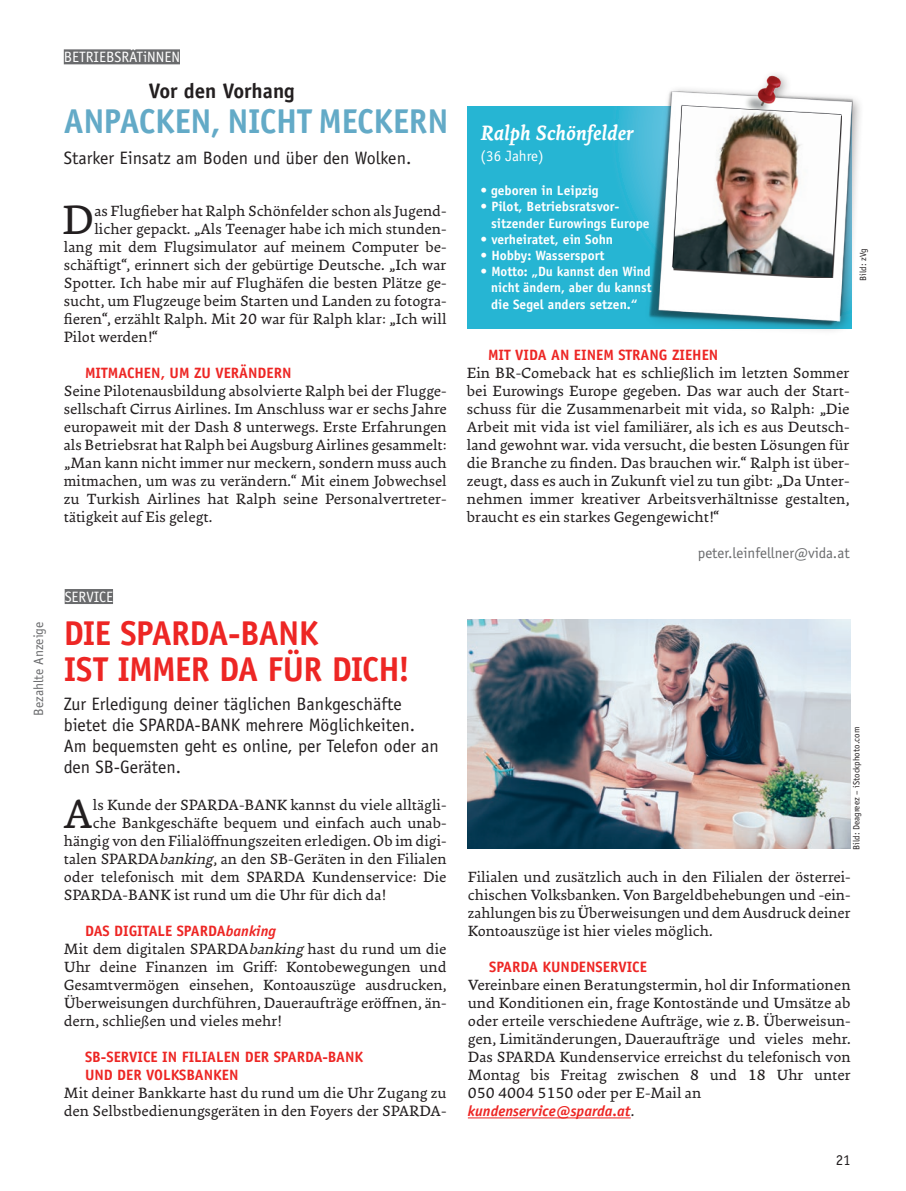
<style>
.page{position:relative;width:906px;height:1191px;background:#fff}
.page>*{position:absolute;margin:0;border:0;box-sizing:border-box;transform-origin:0 0}
.t1{font:41.4px "Ginkgo LT Pro";color:#231f20}
.t2{font:700 34.5px/36px "Officina Sans Std";letter-spacing:-.02em;color:#ed2624}
.t3{font:700 34.5px "Officina Sans Std";letter-spacing:-.01em;color:#63aac7}
.t4{font:italic 700 21px "Ginkgo LT Pro";color:#fff}
.t5{font:700 21px "Officina Sans Std";color:#231f20}
.t6{font:18px/21px "Officina Sans Std";color:#231f20}
.t7{font:15px/18px "Ginkgo LT Pro";color:#231f20;text-align:justify}
.t8{font:700 15px/18px "Officina Sans Std";color:#ed2624}
.t9{font:15px "Officina Sans Std";color:#fff}
.t10{font:15px "Officina Sans Std";color:#6a6b6d}
.t11{font:italic 700 15px "Officina Sans Std";color:#ed2624}
.t12{font:15px "Officina Sans Std";color:#231f20}
.t13{font:700 13.5px/16.2px "Officina Sans Std";color:#fff}
.t14{font:13.5px "Officina Sans Std";color:#6a6b6d}
.t15{font:9px "Officina Sans Std";color:#231f20}
.s1{color:#fff}
.s2{font-style:italic}
.s3{font-family:"Ginkgo LT Pro";font-weight:400;font-style:normal;color:#231f20}
</style>
<div class="page">
<div style="left:64px;top:49px;width:116px;height:15px;background:#6a6b6d"></div>
<img style="left:468px;top:619px;width:382px;height:229px">
<div style="left:468px;top:107px;width:383px;height:221px;background:#26b5d3"></div>
<div style="left:644px;top:70px;width:220px;height:267px;background:#231f20;opacity:.42"></div>
<img style="left:648px;top:73px;width:206px;height:255px">
<img style="left:673px;top:106px;width:168px;height:171px">
<div style="left:65px;top:589px;width:48px;height:15px;background:#6a6b6d"></div>
<hr style="left:468px;top:1117px;width:163px;height:1px;background:#ed2624">
<p class="t9" style="left:64px;top:48px;width:118px">BETRIEBSRÄTiNNEN</p>
<h3 class="t5" style="left:149px;top:78px;width:147px">Vor den Vorhang</h3>
<h2 class="t3" style="left:64px;top:100px;width:386px">ANPACKEN, NICHT MECKERN</h2>
<p class="t6" style="left:64px;top:147px;width:346px">Starker Einsatz am Boden und über den Wolken.</p>
<h1 class="t1" style="left:62px;top:194px;width:34px">D</h1>
<p class="t7" style="left:94px;top:202px;width:354px">as Flugfieber hat Ralph Schönfelder schon als Jugend-</p>
<p class="t7" style="left:94px;top:220px;width:354px">licher gepackt. „Als Teenager habe ich mich stunden-</p>
<p class="t7" style="left:64px;top:238px;width:384px">lang mit dem Flugsimulator auf meinem Computer be-</p>
<p class="t7" style="left:64px;top:256px;width:384px">schäftigt“, erinnert sich der gebürtige Deutsche. „Ich war</p>
<p class="t7" style="left:64px;top:274px;width:384px">Spotter. Ich habe mir auf Flughäfen die besten Plätze ge-</p>
<p class="t7" style="left:64px;top:292px;width:384px">sucht, um Flugzeuge beim Starten und Landen zu fotogra-</p>
<p class="t7" style="left:64px;top:310px;width:384px">fieren“, erzählt Ralph. Mit 20 war für Ralph klar: „Ich will</p>
<p class="t7" style="left:64px;top:328px;width:96px">Pilot werden!“</p>
<p class="t8" style="left:85px;top:364px;width:208px">MITMACHEN, UM ZU VERÄNDERN</p>
<p class="t7" style="left:64px;top:382px;width:384px">Seine Pilotenausbildung absolvierte Ralph bei der Flugge&shy;sellschaft Cirrus Airlines. Im Anschluss war er sechs Jahre europaweit mit der Dash 8 unterwegs. Erste Erfahrungen als Betriebsrat hat Ralph bei Augsburg Airlines gesammelt: „Man kann nicht immer nur meckern, sondern muss auch mitmachen, um was zu verändern.“ Mit einem Jobwechsel zu Turkish Airlines hat Ralph seine Personalvertreter&shy;tätigkeit auf Eis gelegt.</p>
<p class="t14" style="left:31px;top:737px;width:116px;rotate:-90deg"><span class="s1">❖</span> Bezahlte Anzeige</p>
<p class="t9" style="left:65px;top:588px;width:50px">SERVICE</p>
<h2 class="t2" style="left:64px;top:614px;width:348px">DIE SPARDA-BANK<br>IST IMMER DA FÜR DICH!</h2>
<p class="t6" style="left:64px;top:693px;width:376px">Zur Erledigung deiner täglichen Bankgeschäfte bietet die SPARDA-BANK mehrere Möglichkeiten.<br>Am bequemsten geht es online, per Telefon oder an den SB-Geräten.</p>
<h1 class="t1" style="left:64px;top:788px;width:31px">A</h1>
<p class="t7" style="left:93px;top:796px;width:355px">ls Kunde der SPARDA-BANK kannst du viele alltägli-</p>
<p class="t7" style="left:93px;top:814px;width:355px">che Bankgeschäfte bequem und einfach auch unab-</p>
<p class="t7" style="left:64px;top:832px;width:384px">hängig von den Filialöffnungszeiten erledigen. Ob im digi-</p>
<p class="t7" style="left:64px;top:850px;width:384px">talen SPARDA<span class="s2">banking</span>, an den SB-Geräten in den Filialen</p>
<p class="t7" style="left:64px;top:868px;width:384px">oder telefonisch mit dem SPARDA Kundenservice: Die</p>
<p class="t7" style="left:64px;top:886px;width:324px">SPARDA-BANK ist rund um die Uhr für dich da!</p>
<p class="t8" style="left:85px;top:922px;width:192px">DAS DIGITALE SPARDA<span class="s2">banking</span></p>
<p class="t7" style="left:64px;top:940px;width:384px">Mit dem digitalen SPARDA<span class="s2">banking</span> hast du rund um die Uhr deine Finanzen im Griff: Kontobewegungen und Gesamtvermögen einsehen, Kontoauszüge ausdrucken, Überweisungen durchführen, Daueraufträge eröffnen, än&shy;dern, schließen und vieles mehr!</p>
<p class="t8" style="left:85px;top:1048px;width:280px">SB-SERVICE IN FILIALEN DER SPARDA-BANK<br>UND DER VOLKSBANKEN</p>
<p class="t7" style="left:64px;top:1084px;width:384px">Mit deiner Bankkarte hast du rund um die Uhr Zugang zu den Selbstbedienungsgeräten in den Foyers der SPARDA-</p>
<h3 class="t4" style="left:480px;top:119px;width:155px">Ralph Schönfelder</h3>
<p class="t9" style="left:480px;top:147px;width:65px">(36 Jahre)</p>
<p class="t13" style="left:480px;top:182px;width:120px">• geboren in Leipzig</p>
<p class="t13" style="left:491px;top:198px;width:160px;text-indent:-11px">• Pilot, Betriebsratsvor&shy;sitzender Eurowings Europe</p>
<p class="t13" style="left:480px;top:231px;width:134px">• verheiratet, ein Sohn</p>
<p class="t13" style="left:480px;top:247px;width:125px">• Hobby: Wassersport</p>
<p class="t13" style="left:491px;top:263px;width:162px;text-align:justify;text-indent:-10px">• Motto: „Du kannst den Wind nicht ändern, aber du kannst die Segel anders setzen.“</p>
<p class="t15" style="left:858px;top:280px;width:34px;rotate:-90deg">Bild: zVg</p>
<p class="t8" style="left:488px;top:346px;width:232px">MIT VIDA AN EINEM STRANG ZIEHEN</p>
<p class="t7" style="left:467px;top:364px;width:384px">Ein BR-Comeback hat es schließlich im letzten Sommer bei Eurowings Europe gegeben. Das war auch der Start&shy;schuss für die Zusammenarbeit mit vida, so Ralph: „Die Arbeit mit vida ist viel familiärer, als ich es aus Deutsch&shy;land gewohnt war. vida versucht, die besten Lösungen für die Branche zu finden. Das brauchen wir.“ Ralph ist über&shy;zeugt, dass es auch in Zukunft viel zu tun gibt: „Da Unter&shy;nehmen immer kreativer Arbeitsverhältnisse gestalten, braucht es ein starkes Gegengewicht!“</p>
<p class="t10" style="left:698px;top:544px;width:153px">peter. leinfellner@vida. at</p>
<p class="t15" style="left:851px;top:850px;width:124px;rotate:-90deg">Bild: Deagreez – iStockphoto. com</p>
<p class="t7" style="left:468px;top:868px;width:384px">Filialen und zusätzlich auch in den Filialen der österrei&shy;chischen Volksbanken. Von Bargeldbehebungen und -ein&shy;zahlungen bis zu Überweisungen und dem Ausdruck deiner Kontoauszüge ist hier vieles möglich.</p>
<p class="t8" style="left:489px;top:958px;width:159px">SPARDA KUNDENSERVICE</p>
<p class="t7" style="left:468px;top:976px;width:384px">Vereinbare einen Beratungstermin, hol dir Informationen und Konditionen ein, frage Kontostände und Umsätze ab oder erteile verschiedene Aufträge, wie z. B. Überweisun&shy;gen, Limitänderungen, Daueraufträge und vieles mehr.<br>Das SPARDA Kundenservice erreichst du telefonisch von Montag bis Freitag zwischen 8 und 18 Uhr unter 050 4004 5150 oder per E-Mail an</p>
<p class="t11" style="left:468px;top:1102px;width:168px">kundenservice@sparda.at<span class="s3">.</span></p>
<p class="t12" style="left:835px;top:1150px;width:16px">21</p>
</div>
